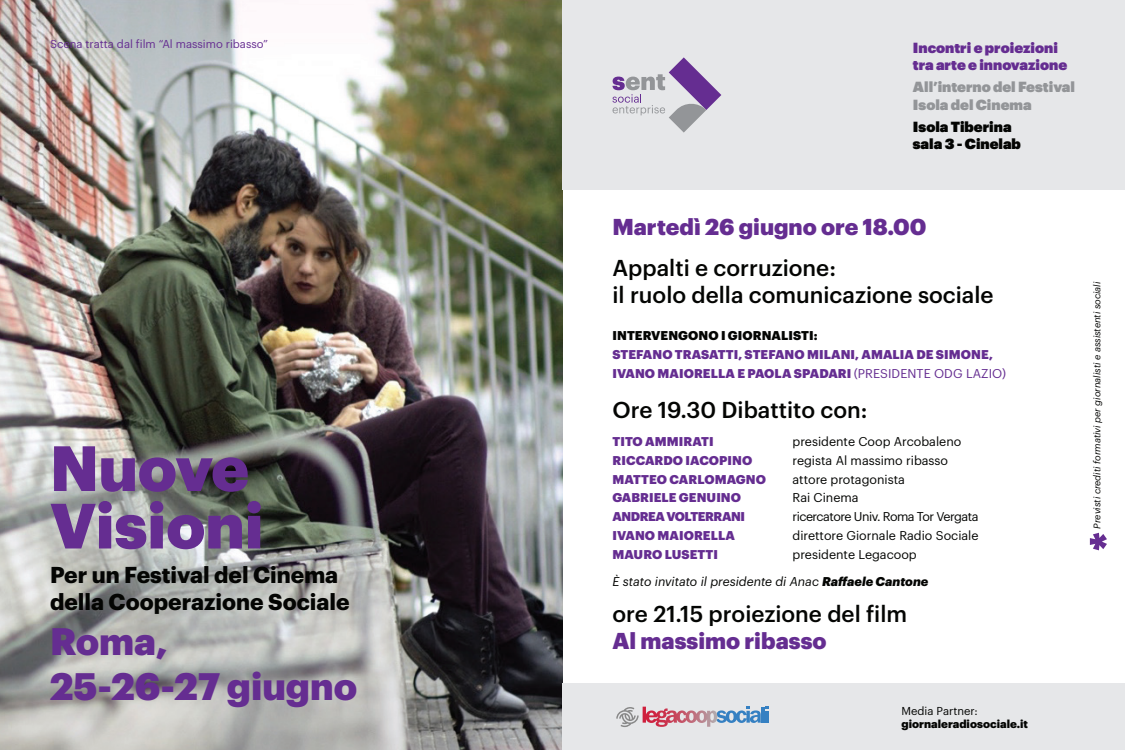
<style>
.page{position:relative;width:1125px;height:750px;background:#fff}
.page>*{position:absolute;margin:0;border:0;box-sizing:border-box;transform-origin:0 0}
.t1{font:900 62.5px/57.5px "Graphik";color:#652d91}
.t2{font:900 37.5px/45px "Graphik";color:#652d91}
.t3{font:500 22.5px/27px "Graphik";color:#040503}
.t4{font:700 22.5px/27px "Graphik";color:#040503}
.t5{font:900 22.5px "Graphik";color:#652d91}
.t6{font:14.38px/17.2px "Graphik Super";color:#652d91}
.t7{font:14.38px/17.2px "Graphik Super";color:#939598}
.t8{font:14.38px/17.2px "Graphik Super";color:#040503}
.t9{font:900 12.5px/18.8px "Graphik";letter-spacing:.005em;color:#652d91}
.t10{font:12.5px "Graphik";color:#040503}
.t11{font:italic 12.5px "Graphik";color:#040503}
.t12{font:12.5px "Graphik";letter-spacing:-.04em;color:#040503}
.t13{font:900 12.5px "Graphik";letter-spacing:.005em;color:#040503}
.t14{font:900 12.5px "Graphik";letter-spacing:-.035em;color:#652d91}
.t15{font:11.25px "Graphik";color:#652d91}
.t16{font:900 11.25px "Graphik";color:#040503}
.t17{font:11.25px "Graphik";color:#040503}
.t18{font:italic 9.44px "Graphik";color:#040503}
.s1{font-weight:400}
.s2{font-weight:900}
</style>
<div class="page">
<img style="left:0;top:0;width:562px;height:750px">
<div style="left:562px;top:684px;width:563px;height:66px;background:#e6e7e9"></div>
<div style="left:562px;top:0;width:563px;height:190px;background:#e6e7e9"></div>
<svg style="left:616px;top:707px;width:153px;height:20px"></svg>
<svg style="left:612px;top:57px;width:109px;height:76px"></svg>
<svg style="left:1090px;top:533px;width:17px;height:17px"></svg>
<p class="t15" style="left:50px;top:35px;width:220px">Scena tratta dal film “Al massimo ribasso”</p>
<h1 class="t1" style="left:50px;top:434px;width:215px">Nuove<br>Visioni</h1>
<h3 class="t4" style="left:50px;top:559px;width:301px">Per un Festival del Cinema della Cooperazione Sociale</h3>
<h2 class="t2" style="left:50px;top:615px;width:309px">Roma,<br>25-26-27 giugno</h2>
<p class="t6" style="left:913px;top:38px;width:156px">Incontri e proiezioni tra arte e innovazione</p>
<p class="t7" style="left:913px;top:77px;width:164px">All’interno del Festival<br>Isola del Cinema</p>
<p class="t8" style="left:913px;top:117px;width:110px">Isola Tiberina sala 3 - Cinelab</p>
<h3 class="t5" style="left:612px;top:210px;width:316px">Martedì 26 giugno ore 18.00</h3>
<h3 class="t3" style="left:612px;top:252px;width:383px">Appalti e corruzione:<br>il ruolo della comunicazione sociale</h3>
<p class="t13" style="left:613px;top:326px;width:207px">INTERVENGONO I GIORNALISTI:</p>
<p class="t9" style="left:613px;top:344px;width:395px">STEFANO TRASATTI, STEFANO MILANI, AMALIA DE SIMONE,<br>IVANO MAIORELLA E PAOLA SPADARI <span class="s1">(PRESIDENTE ODG LAZIO)</span></p>
<h3 class="t3" style="left:613px;top:395px;width:257px">Ore 19.30 Dibattito con:</h3>
<p class="t9" style="left:613px;top:431px;width:103px">TITO AMMIRATI</p>
<p class="t10" style="left:793px;top:432px;width:170px">presidente Coop Arcobaleno</p>
<p class="t9" style="left:613px;top:450px;width:141px">RICCARDO IACOPINO</p>
<p class="t10" style="left:792px;top:451px;width:157px">regista Al massimo ribasso</p>
<p class="t9" style="left:613px;top:469px;width:155px">MATTEO CARLOMAGNO</p>
<p class="t10" style="left:792px;top:470px;width:114px">attore protagonista</p>
<p class="t9" style="left:613px;top:487px;width:130px">GABRIELE GENUINO</p>
<p class="t10" style="left:793px;top:489px;width:68px">Rai Cinema</p>
<p class="t14" style="left:613px;top:507px;width:134px">ANDREA VOLTERRANI</p>
<p class="t12" style="left:792px;top:507px;width:188px">ricercatore Univ. Roma Tor Vergata</p>
<p class="t9" style="left:613px;top:525px;width:124px">IVANO MAIORELLA</p>
<p class="t10" style="left:792px;top:526px;width:188px">direttore Giornale Radio Sociale</p>
<p class="t9" style="left:613px;top:544px;width:107px">MAURO LUSETTI</p>
<p class="t10" style="left:793px;top:545px;width:126px">presidente Legacoop</p>
<p class="t11" style="left:612px;top:573px;width:317px">È stato invitato il presidente di Anac <span class="s2">Raffaele Cantone</span></p>
<h3 class="t3" style="left:612px;top:599px;width:296px">ore 21.15 proiezione del film</h3>
<h3 class="t5" style="left:612px;top:624px;width:216px">Al massimo ribasso</h3>
<p class="t17" style="left:902px;top:702px;width:78px">Media Partner:</p>
<p class="t16" style="left:902px;top:715px;width:128px">giornaleradiosociale.it</p>
<p class="t18" style="left:1090px;top:529px;width:248px;rotate:-90deg">Previsti crediti formativi per giornalisti e assistenti sociali</p>
</div>
